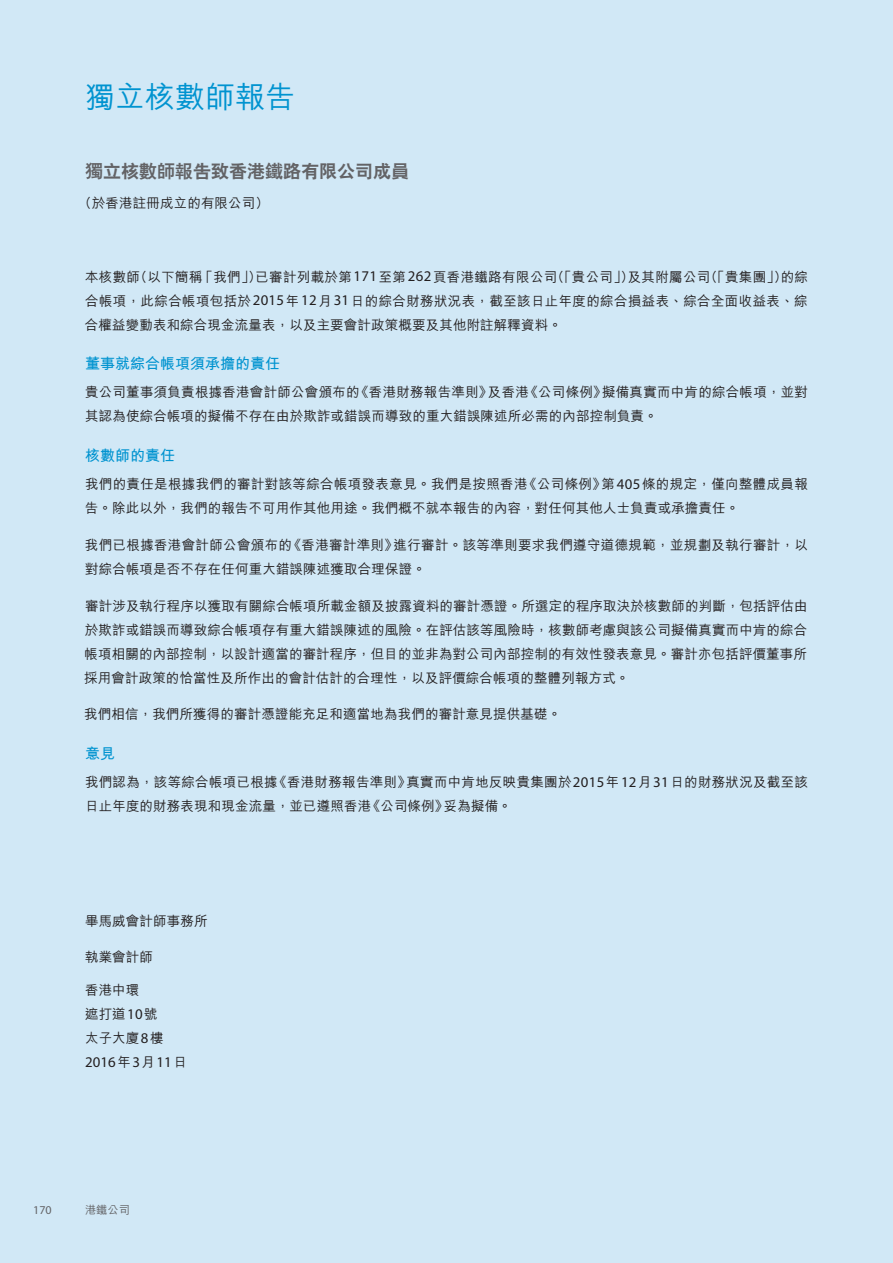
<style>
.page{position:relative;width:893px;height:1263px;background:#d1e8f6}
.page>*{position:absolute;margin:0;border:0;box-sizing:border-box;transform-origin:0 0}
.t1{font:500 30px "M Hei HK";color:#0093d0}
.t2{font:800 18px "C Hei 2 HK";color:#636366}
.t3{font:700 15px "M Hei HK";color:#0093d0}
.t4{font:14.85px "Myriad Pro";letter-spacing:.01em;color:#231f20}
.t5{font:500 13.5px/24px "M Hei HK";letter-spacing:.01em;color:#231f20}
.t6{font:12px "Myriad Pro";color:#636366}
.t7{font:500 11.25px "M Hei HK";color:#636366}
.s1{font-family:"Myriad Pro";font-weight:400;font-size:14.85px}
.s2{font-family:"M Hei HK";font-weight:500;font-size:13.5px}
</style>
<div class="page">
<h1 class="t1" style="left:85px;top:76px;width:211px">獨立核數師報告</h1>
<h2 class="t2" style="left:85px;top:159px;width:325px">獨立核數師報告致香港鐵路有限公司成員</h2>
<p class="t5" style="left:78px;top:190px;width:192px">（於香港註冊成立的有限公司）</p>
<p class="t5" style="left:85px;top:264px;width:725px;text-align:justify">本核數師（以下簡稱「我們」）已審計列載於第<span class="s1">171</span>至第<span class="s1">262</span>頁香港鐵路有限公司（「貴公司」）及其附屬公司（「貴集團」）的綜合帳項，此綜合帳項包括於<span class="s1">2015</span>年<span class="s1">12</span>月<span class="s1">31</span>日的綜合財務狀況表，截至該日止年度的綜合損益表、綜合全面收益表、綜合權益變動表和綜合現金流量表，以及主要會計政策概要及其他附註解釋資料。</p>
<p class="t3" style="left:85px;top:353px;width:196px">董事就綜合帳項須承擔的責任</p>
<p class="t5" style="left:85px;top:379px;width:724px">貴公司董事須負責根據香港會計師公會頒布的《香港財務報告準則》及香港《公司條例》擬備真實而中肯的綜合帳項，並對其認為使綜合帳項的擬備不存在由於欺詐或錯誤而導致的重大錯誤陳述所必需的內部控制負責。</p>
<p class="t3" style="left:85px;top:444px;width:91px">核數師的責任</p>
<p class="t5" style="left:85px;top:471px;width:724px">我們的責任是根據我們的審計對該等綜合帳項發表意見。我們是按照香港《公司條例》第<span class="s1">405</span>條的規定，僅向整體成員報告。除此以外，我們的報告不可用作其他用途。我們概不就本報告的內容，對任何其他人士負責或承擔責任。</p>
<p class="t5" style="left:85px;top:532px;width:724px">我們已根據香港會計師公會頒布的《香港審計準則》進行審計。該等準則要求我們遵守道德規範，並規劃及執行審計，以對綜合帳項是否不存在任何重大錯誤陳述獲取合理保證。</p>
<p class="t5" style="left:84px;top:593px;width:725px;text-align:justify">審計涉及執行程序以獲取有關綜合帳項所載金額及披露資料的審計憑證。所選定的程序取決於核數師的判斷，包括評估由於欺詐或錯誤而導致綜合帳項存有重大錯誤陳述的風險。在評估該等風險時，核數師考慮與該公司擬備真實而中肯的綜合帳項相關的內部控制，以設計適當的審計程序，但目的並非為對公司內部控制的有效性發表意見。審計亦包括評價董事所採用會計政策的恰當性及所作出的會計估計的合理性，以及評價綜合帳項的整體列報方式。</p>
<p class="t5" style="left:84px;top:701px;width:479px">我們相信，我們所獲得的審計憑證能充足和適當地為我們的審計意見提供基礎。</p>
<p class="t3" style="left:85px;top:742px;width:31px">意見</p>
<p class="t5" style="left:85px;top:769px;width:724px">我們認為，該等綜合帳項已根據《香港財務報告準則》真實而中肯地反映貴集團於<span class="s1">2015</span>年<span class="s1">12</span>月<span class="s1">31</span>日的財務狀況及截至該日止年度的財務表現和現金流量，並已遵照香港《公司條例》妥為擬備。</p>
<p class="t5" style="left:85px;top:908px;width:124px">畢馬威會計師事務所</p>
<p class="t5" style="left:85px;top:944px;width:70px">執業會計師</p>
<p class="t5" style="left:85px;top:977px;width:80px">香港中環<br>遮打道<span class="s1">10</span>號太子大廈<span class="s1">8</span>樓</p>
<p class="t4" style="left:85px;top:1053px;width:103px">2016<span class="s2">年</span>3<span class="s2">月</span>11<span class="s2">日</span></p>
<p class="t6" style="left:33px;top:1203px;width:20px">170</p>
<p class="t7" style="left:85px;top:1202px;width:46px">港鐵公司</p>
</div>
